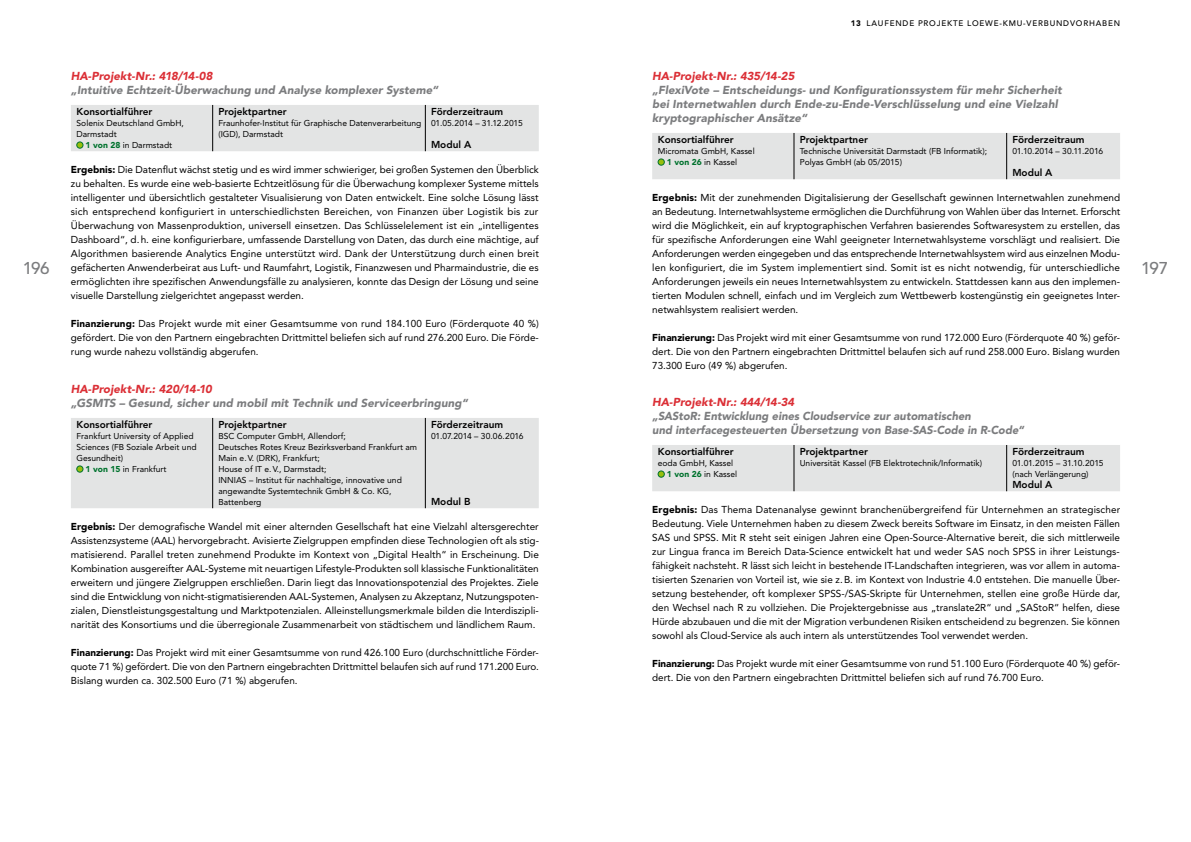
<style>
.page{position:relative;width:1191px;height:842px;background:#fff}
.page>*{position:absolute;margin:0;border:0;box-sizing:border-box;transform-origin:0 0}
.t1{font:500 17px "Avenir";letter-spacing:-.04em;color:#7b7c7e}
.t2{font:italic 900 11.5px/14px "Avenir";letter-spacing:.005em;color:#7b7c7e}
.t3{font:italic 900 11.5px "Avenir";color:#db2f36}
.t4{font:10px/14px "Avenir";color:#000;text-align:justify}
.t5{font:800 10px "Avenir";color:#000}
.t6{font:8.5px/11px "Avenir";color:#000}
.t7{font:500 8px "Avenir";letter-spacing:.1em;color:#000}
.s1{font-weight:900}
.s2{font-weight:900;color:#00722d}
</style>
<div class="page">
<div style="left:71px;top:105px;width:468px;height:46px;background:#e3e4e4"></div>
<div style="left:71px;top:418px;width:468px;height:90px;background:#e3e4e4"></div>
<hr style="left:212px;top:418px;width:1px;height:90px;background:#000">
<hr style="left:425px;top:418px;width:1px;height:90px;background:#000">
<svg style="left:77px;top:466px;width:6px;height:6px"></svg>
<div style="left:652px;top:133px;width:468px;height:46px;background:#e3e4e4"></div>
<div style="left:652px;top:445px;width:468px;height:46px;background:#e3e4e4"></div>
<p class="t7" style="left:850px;top:19px;width:271px"><span class="s1">13</span> LAUFENDE PROJEKTE LOEWE-KMU-VERBUNDVORHABEN</p>
<p class="t3" style="left:71px;top:69px;width:143px">HA-Projekt-Nr.: 418/14-08</p>
<p class="t2" style="left:71px;top:83px;width:369px">„Intuitive Echtzeit-Überwachung und Analyse komplexer Systeme“</p>
<p class="t5" style="left:77px;top:106px;width:77px">Konsortialführer</p>
<p class="t6" style="left:77px;top:118px;width:109px">Solenix Deutschland GmbH,<br>Darmstadt</p>
<p class="t6" style="left:86px;top:140px;width:88px"><span class="s2">1 von 28</span> in Darmstadt</p>
<p class="t3" style="left:652px;top:69px;width:144px">HA-Projekt-Nr.: 435/14-25</p>
<p class="t2" style="left:652px;top:83px;width:411px">„FlexiVote – Entscheidungs- und Konfigurationssystem für mehr Sicherheit bei Internetwahlen durch Ende-zu-Ende-Verschlüsselung und eine Vielzahl kryptographischer Ansätze“</p>
<p class="t5" style="left:658px;top:134px;width:77px">Konsortialführer</p>
<p class="t6" style="left:667px;top:146px;width:89px;text-indent:-9px">Micromata GmbH, Kassel<br><span class="s2">1 von 26</span> in Kassel</p>
<p class="t5" style="left:431px;top:106px;width:74px">Förderzeitraum</p>
<p class="t6" style="left:431px;top:118px;width:93px">01.05.2014 – 31.12.2015</p>
<p class="t5" style="left:431px;top:139px;width:42px">Modul A</p>
<p class="t4" style="left:71px;top:163px;width:469px"><span class="s1">Ergebnis:</span> Die Datenflut wächst stetig und es wird immer schwieriger, bei großen Systemen den Überblick zu behalten. Es wurde eine web-basierte Echtzeitlösung für die Überwachung komplexer Systeme mittels intelligenter und übersichtlich gestalteter Visualisierung von Daten entwickelt. Eine solche Lösung lässt sich entsprechend konfiguriert in unterschiedlichsten Bereichen, von Finanzen über Logistik bis zur Überwachung von Massenproduktion, universell einsetzen. Das Schlüsselelement ist ein „intelligentes Dashboard“, d.h. eine konfigurierbare, umfassende Darstellung von Daten, das durch eine mächtige, auf Algorithmen basierende Analytics Engine unterstützt wird. Dank der Unterstützung durch einen breit gefächerten Anwenderbeirat aus Luft- und Raumfahrt, Logistik, Finanzwesen und Pharmaindustrie, die es ermöglichten ihre spezifischen Anwendungsfälle zu analysieren, konnte das Design der Lösung und seine visuelle Darstellung zielgerichtet angepasst werden.</p>
<p class="t4" style="left:71px;top:317px;width:469px"><span class="s1">Finanzierung:</span> Das Projekt wurde mit einer Gesamtsumme von rund 184.100 Euro (Förderquote 40 %) gefördert. Die von den Partnern eingebrachten Drittmittel beliefen sich auf rund 276.200 Euro. Die Förde&shy;rung wurde nahezu vollständig abgerufen.</p>
<p class="t3" style="left:71px;top:382px;width:143px">HA-Projekt-Nr.: 420/14-10</p>
<p class="t2" style="left:71px;top:395px;width:398px">„GSMTS – Gesund, sicher und mobil mit Technik und Serviceerbringung“</p>
<p class="t5" style="left:77px;top:419px;width:77px">Konsortialführer</p>
<p class="t6" style="left:77px;top:431px;width:118px">Frankfurt University of Applied</p>
<p class="t6" style="left:77px;top:442px;width:121px">Sciences (FB Soziale Arbeit und</p>
<p class="t6" style="left:77px;top:453px;width:48px">Gesundheit)</p>
<p class="t6" style="left:86px;top:464px;width:82px"><span class="s2">1 von 15</span> in Frankfurt</p>
<p class="t5" style="left:218px;top:106px;width:70px">Projektpartner</p>
<p class="t6" style="left:218px;top:118px;width:205px">Fraunhofer-Institut für Graphische Datenverarbeitung (IGD), Darmstadt</p>
<p class="t5" style="left:1012px;top:134px;width:74px">Förderzeitraum</p>
<p class="t6" style="left:1012px;top:146px;width:92px">01.10.2014 – 30.11.2016</p>
<p class="t5" style="left:1012px;top:167px;width:42px">Modul A</p>
<p class="t4" style="left:652px;top:190px;width:469px"><span class="s1">Ergebnis:</span> Mit der zunehmenden Digitalisierung der Gesellschaft gewinnen Internetwahlen zunehmend an Bedeutung. Internetwahlsysteme ermöglichen die Durchführung von Wahlen über das Internet. Erforscht wird die Möglichkeit, ein auf kryptographischen Verfahren basierendes Softwaresystem zu erstellen, das für spezifische Anforderungen eine Wahl geeigneter Internetwahlsysteme vorschlägt und realisiert. Die Anforderungen werden eingegeben und das entsprechende Internetwahlsystem wird aus einzelnen Modu&shy;len konfiguriert, die im System implementiert sind. Somit ist es nicht notwendig, für unterschiedliche Anforderungen jeweils ein neues Internetwahlsystem zu entwickeln. Stattdessen kann aus den implemen&shy;tierten Modulen schnell, einfach und im Vergleich zum Wettbewerb kostengünstig ein geeignetes Inter&shy;netwahlsystem realisiert werden.</p>
<p class="t4" style="left:652px;top:330px;width:469px"><span class="s1">Finanzierung:</span> Das Projekt wird mit einer Gesamtsumme von rund 172.000 Euro (Förderquote 40 %) geför&shy;dert. Die von den Partnern eingebrachten Drittmittel belaufen sich auf rund 258.000 Euro. Bislang wurden 73.300 Euro (49 %) abgerufen.</p>
<p class="t3" style="left:652px;top:395px;width:144px">HA-Projekt-Nr.: 444/14-34</p>
<p class="t2" style="left:652px;top:408px;width:373px">„SAStoR: Entwicklung eines Cloudservice zur automatischen<br>und interfacegesteuerten Übersetzung von Base-SAS-Code in R-Code“</p>
<p class="t5" style="left:658px;top:446px;width:77px">Konsortialführer</p>
<p class="t6" style="left:667px;top:458px;width:72px;text-indent:-9px">eoda GmbH, Kassel<br><span class="s2">1 von 26</span> in Kassel</p>
<p class="t5" style="left:799px;top:134px;width:70px">Projektpartner</p>
<p class="t6" style="left:799px;top:146px;width:189px">Technische Universität Darmstadt (FB Informatik);<br>Polyas GmbH (ab 05/2015)</p>
<h1 class="t1" style="left:23px;top:258px;width:29px">196</h1>
<h1 class="t1" style="left:1141px;top:258px;width:29px">197</h1>
<p class="t5" style="left:218px;top:419px;width:70px">Projektpartner</p>
<p class="t6" style="left:218px;top:431px;width:200px">BSC Computer GmbH, Allendorf;<br>Deutsches Rotes Kreuz Bezirksverband Frankfurt am Main e.V. (DRK), Frankfurt;<br>House of IT e.V., Darmstadt;<br>INNIAS – Institut für nachhaltige, innovative und angewandte Systemtechnik GmbH &amp; Co. KG, Battenberg</p>
<p class="t5" style="left:431px;top:419px;width:74px">Förderzeitraum</p>
<p class="t6" style="left:431px;top:431px;width:94px">01.07.2014 – 30.06.2016</p>
<p class="t5" style="left:1012px;top:446px;width:74px">Förderzeitraum</p>
<p class="t6" style="left:1012px;top:458px;width:93px">01.01.2015 – 31.10.2015 (nach Verlängerung)</p>
<p class="t5" style="left:1012px;top:479px;width:42px">Modul A</p>
<p class="t4" style="left:652px;top:502px;width:469px;text-align:left"><span class="s1">Ergebnis:</span> Das Thema Datenanalyse gewinnt branchenübergreifend für Unternehmen an strategischer Bedeutung. Viele Unternehmen haben zu diesem Zweck bereits Software im Einsatz, in den meisten Fällen SAS und SPSS. Mit R steht seit einigen Jahren eine Open-Source-Alternative bereit, die sich mittlerweile zur Lingua franca im Bereich Data-Science entwickelt hat und weder SAS noch SPSS in ihrer Leistungs&shy;fähigkeit nachsteht. R lässt sich leicht in bestehende IT-Landschaften integrieren, was vor allem in automa&shy;tisierten Szenarien von Vorteil ist, wie sie z.B. im Kontext von Industrie 4.0 entstehen. Die manuelle Über&shy;setzung bestehender, oft komplexer SPSS-/SAS-Skripte für Unternehmen, stellen eine große Hürde dar, den Wechsel nach R zu vollziehen. Die Projektergebnisse aus „translate2R“ und „SAStoR“ helfen, diese Hürde abzubauen und die mit der Migration verbundenen Risiken entscheidend zu begrenzen. Sie können sowohl als Cloud-Service als auch intern als unterstützendes Tool verwendet werden.</p>
<p class="t4" style="left:652px;top:656px;width:469px"><span class="s1">Finanzierung:</span> Das Projekt wurde mit einer Gesamtsumme von rund 51.100 Euro (Förderquote 40 %) geför&shy;dert. Die von den Partnern eingebrachten Drittmittel beliefen sich auf rund 76.700 Euro.</p>
<p class="t5" style="left:799px;top:446px;width:70px">Projektpartner</p>
<p class="t6" style="left:799px;top:458px;width:184px">Universität Kassel (FB Elektrotechnik/Informatik)</p>
<p class="t5" style="left:431px;top:496px;width:41px">Modul B</p>
<p class="t4" style="left:71px;top:520px;width:470px"><span class="s1">Ergebnis:</span> Der demografische Wandel mit einer alternden Gesellschaft hat eine Vielzahl altersgerechter Assistenzsysteme (AAL) hervorgebracht. Avisierte Zielgruppen empfinden diese Technologien oft als stig&shy;matisierend. Parallel treten zunehmend Produkte im Kontext von „Digital Health“ in Erscheinung. Die Kombination ausgereifter AAL-Systeme mit neuartigen Lifestyle-Produkten soll klassische Funktionalitäten erweitern und jüngere Zielgruppen erschließen. Darin liegt das Innovationspotenzial des Projektes. Ziele sind die Entwicklung von nicht-stigmatisierenden AAL-Systemen, Analysen zu Akzeptanz, Nutzungspoten&shy;zialen, Dienstleistungsgestaltung und Marktpotenzialen. Alleinstellungsmerkmale bilden die Interdiszipli&shy;narität des Konsortiums und die überregionale Zusammenarbeit von städtischem und ländlichem Raum.</p>
<p class="t4" style="left:71px;top:646px;width:469px"><span class="s1">Finanzierung:</span> Das Projekt wird mit einer Gesamtsumme von rund 426.100 Euro (durchschnittliche Förder&shy;quote 71 %) gefördert. Die von den Partnern eingebrachten Drittmittel belaufen sich auf rund 171.200 Euro.<br>Bislang wurden ca. 302.500 Euro (71 %) abgerufen.</p>
</div>
